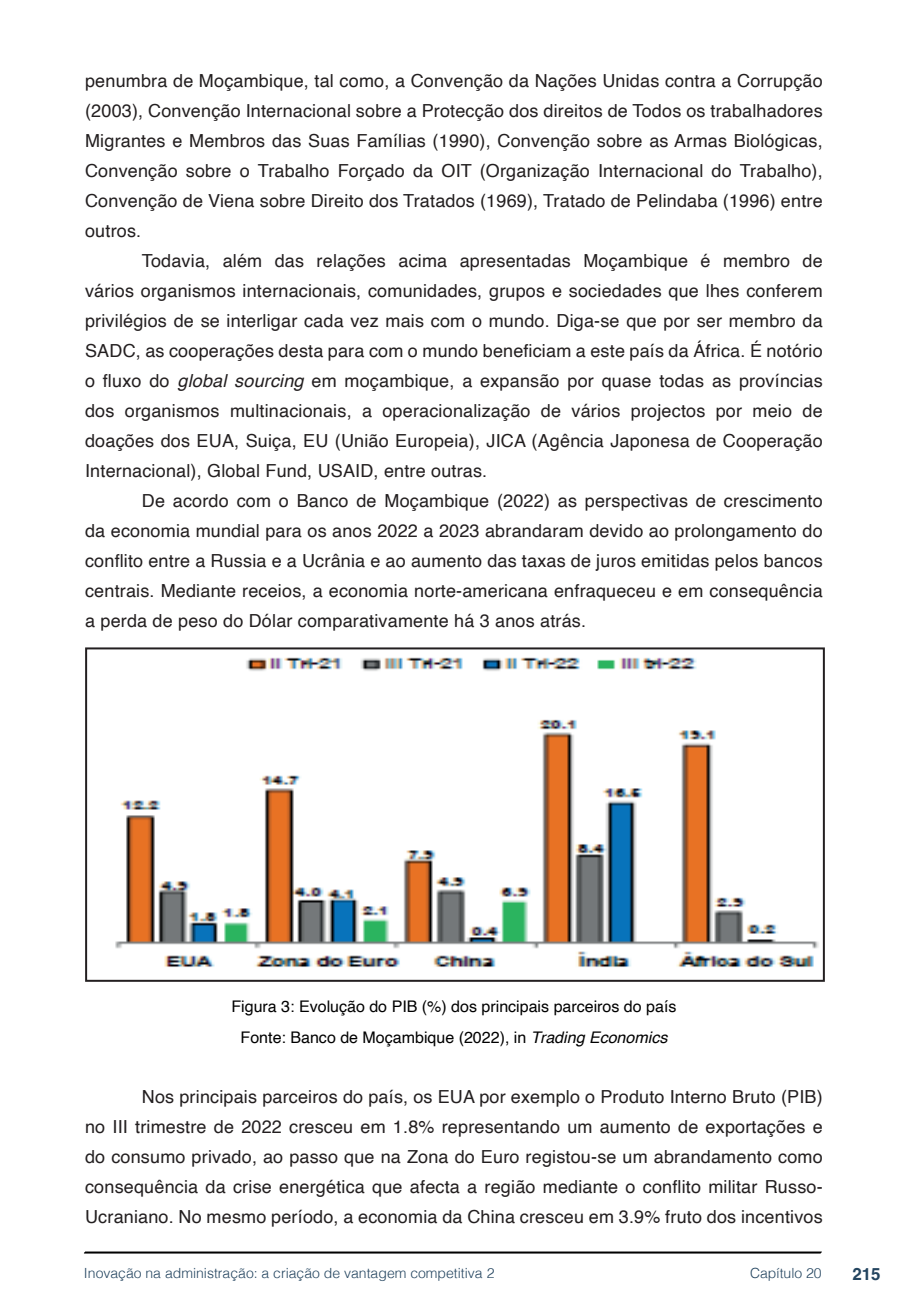
<style>
.page{position:relative;width:908px;height:1304px;background:#fff}
.page>*{position:absolute;margin:0;border:0;box-sizing:border-box;transform-origin:0 0}
.t1{font:18px/30px "Helvetica";letter-spacing:.01em;color:#231f20;text-align:justify}
.t2{font:700 16.8px "Helvetica";color:#23445f}
.t3{font:16px/30.6px "Helvetica";color:#000;text-align:center}
.t4{font:300 14px "Helvetica";color:#23445f}
.s1{font-style:italic}
</style>
<div class="page">
<svg style="left:84px;top:1251px;width:737px;height:3px;background:#515151"></svg>
<img style="left:115px;top:657px;width:704px;height:310px">
<div style="left:85px;top:647px;width:739px;height:335px;border:2px solid #231f20"></div>
<p class="t1" style="left:85px;top:66px;width:738px">penumbra de Moçambique, tal como, a Convenção da Nações Unidas contra a Corrupção (2003), Convenção Internacional sobre a Protecção dos direitos de Todos os trabalhadores Migrantes e Membros das Suas Famílias (1990), Convenção sobre as Armas Biológicas, Convenção sobre o Trabalho Forçado da OIT (Organização Internacional do Trabalho), Convenção de Viena sobre Direito dos Tratados (1969), Tratado de Pelindaba (1996) entre outros.</p>
<p class="t1" style="left:85px;top:246px;width:738px;text-indent:57px">Todavia, além das relações acima apresentadas Moçambique é membro de vários organismos internacionais, comunidades, grupos e sociedades que lhes conferem privilégios de se interligar cada vez mais com o mundo. Diga-se que por ser membro da SADC, as cooperações desta para com o mundo beneficiam a este país da África. É notório o fluxo do <span class="s1">global sourcing</span> em moçambique, a expansão por quase todas as províncias dos organismos multinacionais, a operacionalização de vários projectos por meio de doações dos EUA, Suiça, EU (União Europeia), JICA (Agência Japonesa de Cooperação Internacional), Global Fund, USAID, entre outras.</p>
<p class="t1" style="left:85px;top:487px;width:738px;text-indent:57px">De acordo com o Banco de Moçambique (2022) as perspectivas de crescimento da economia mundial para os anos 2022 a 2023 abrandaram devido ao prolongamento do conflito entre a Russia e a Ucrânia e ao aumento das taxas de juros emitidas pelos bancos centrais. Mediante receios, a economia norte-americana enfraqueceu e em consequência a perda de peso do Dólar comparativamente há 3 anos atrás.</p>
<p class="t3" style="left:231px;top:992px;width:446px">Figura 3: Evolução do PIB (%) dos principais parceiros do país<br>Fonte: Banco de Moçambique (2022), in <span class="s1">Trading Economics</span></p>
<p class="t1" style="left:85px;top:1082px;width:738px;text-indent:57px">Nos principais parceiros do país, os EUA por exemplo o Produto Interno Bruto (PIB) no III trimestre de 2022 cresceu em 1.8% representando um aumento de exportações e do consumo privado, ao passo que na Zona do Euro registou-se um abrandamento como consequência da crise energética que afecta a região mediante o conflito militar Russo-Ucraniano. No mesmo período, a economia da China cresceu em 3.9% fruto dos incentivos</p>
<p class="t4" style="left:84px;top:1261px;width:412px">Inovação na administração: a criação de vantagem competitiva 2</p>
<p class="t4" style="left:749px;top:1261px;width:73px">Capítulo 20</p>
<p class="t2" style="left:851px;top:1264px;width:30px">215</p>
</div>
